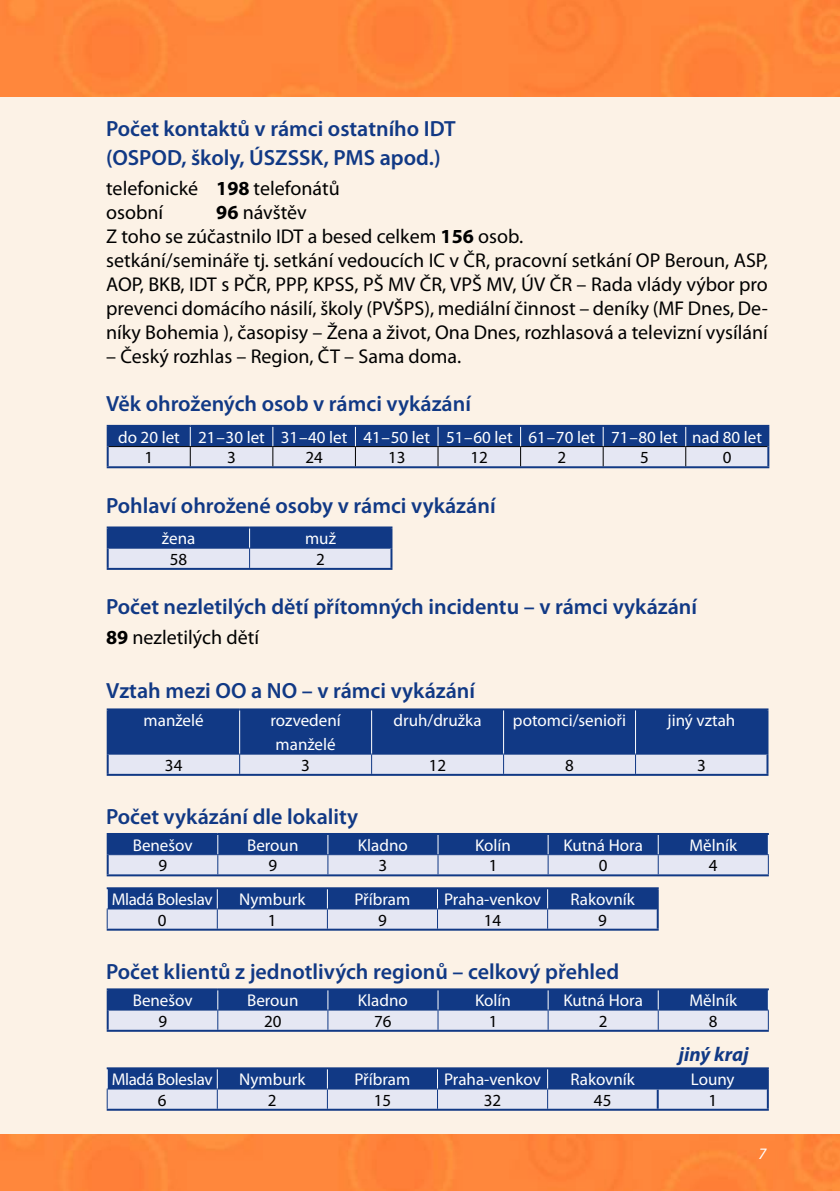
<style>
.page{position:relative;width:840px;height:1191px;background:#fff}
.page>*{position:absolute;margin:0;border:0;box-sizing:border-box;transform-origin:0 0}
.t1{font:600 22px/29.6px "Myriad Pro";color:#113985}
.t2{font:20px/24px "Myriad Pro";color:#000}
.t3{font:italic 700 20px "Myriad Pro";color:#113985}
.t4{font:17px/24px "Myriad Pro";color:#fff;text-align:center}
.t5{font:17px "Myriad Pro";color:#000}
.t6{font:17px "Myriad Pro";letter-spacing:-.02em;color:#fff}
.t7{font:italic 16px "Myriad Pro";color:#fff}
.s1{font-weight:700}
</style>
<div class="page">
<div style="left:0;top:0;width:839px;height:1191px;background:#fcf2e6"></div>
<div style="left:0;top:1134px;width:839px;height:57px;background:#ff863a"></div>
<div style="left:0;top:0;width:839px;height:96px;background:#ff863a"></div>
<hr style="left:107px;top:425px;width:83px;height:2px;background:#113985">
<hr style="left:190px;top:425px;width:578px;height:2px;background:#113985">
<hr style="left:107px;top:466px;width:661px;height:2px;background:#113985">
<svg style="left:107px;top:426px;width:661px;height:41px;background:#7388b4"></svg>
<hr style="left:107px;top:526px;width:142px;height:2px;background:#113985">
<hr style="left:107px;top:528px;width:2px;height:20px;background:#113985">
<hr style="left:249px;top:526px;width:143px;height:2px;background:#113985">
<hr style="left:390px;top:528px;width:2px;height:20px;background:#113985">
<hr style="left:107px;top:548px;width:2px;height:20px;background:#113985">
<hr style="left:390px;top:548px;width:2px;height:20px;background:#113985">
<hr style="left:107px;top:568px;width:285px;height:2px;background:#113985">
<svg style="left:108px;top:527px;width:283px;height:41px;background:#738ab8"></svg>
<hr style="left:107px;top:708px;width:132px;height:2px;background:#113985">
<hr style="left:107px;top:710px;width:2px;height:44px;background:#113985">
<hr style="left:239px;top:708px;width:529px;height:2px;background:#113985">
<hr style="left:766px;top:710px;width:2px;height:44px;background:#113985">
<hr style="left:107px;top:754px;width:2px;height:20px;background:#113985">
<hr style="left:766px;top:754px;width:2px;height:20px;background:#113985">
<hr style="left:107px;top:774px;width:661px;height:2px;background:#113985">
<svg style="left:108px;top:709px;width:659px;height:65px;background:#4f6ca5"></svg>
<hr style="left:239px;top:710px;width:1px;height:43px;background:#fff">
<hr style="left:371px;top:710px;width:1px;height:43px;background:#fff">
<hr style="left:503px;top:710px;width:1px;height:43px;background:#fff">
<hr style="left:634px;top:710px;width:1px;height:43px;background:#fff">
<hr style="left:107px;top:874px;width:661px;height:2px;background:#113985">
<hr style="left:107px;top:833px;width:111px;height:2px;background:#113985">
<hr style="left:218px;top:833px;width:550px;height:2px;background:#113985">
<svg style="left:107px;top:835px;width:661px;height:40px;background:#778cb9"></svg>
<hr style="left:107px;top:928px;width:551px;height:2px;background:#113985">
<hr style="left:107px;top:887px;width:551px;height:2px;background:#113985">
<svg style="left:107px;top:889px;width:551px;height:40px;background:#768cb9"></svg>
<hr style="left:107px;top:988px;width:111px;height:2px;background:#113985">
<hr style="left:218px;top:988px;width:550px;height:2px;background:#113985">
<hr style="left:107px;top:1029px;width:661px;height:2px;background:#113985">
<svg style="left:107px;top:989px;width:661px;height:41px;background:#748ab8"></svg>
<hr style="left:107px;top:1067px;width:661px;height:2px;background:#113985">
<hr style="left:107px;top:1108px;width:661px;height:2px;background:#113985">
<svg style="left:107px;top:1069px;width:661px;height:40px;background:#768cb9"></svg>
<p class="t1" style="left:106px;top:116px;width:351px">Počet kontaktů v rámci ostatního IDT (OSPOD, školy, ÚSZSSK, PMS apod.)</p>
<p class="t2" style="left:106px;top:178px;width:235px">telefonické <span class="s1">198</span> telefonátů osobní</p>
<p class="t2" style="left:106px;top:202px;width:663px;text-indent:110px"><span class="s1">96</span> návštěv<br>Z toho se zúčastnilo IDT a besed celkem <span class="s1">156</span> osob.<br>setkání/semináře tj. setkání vedoucích IC v ČR, pracovní setkání OP Beroun, ASP, AOP, BKB, IDT s PČR, PPP, KPSS, PŠ MV ČR, VPŠ MV, ÚV ČR – Rada vlády výbor pro prevenci domácího násilí, školy (PVŠPS), mediální činnost – deníky (MF Dnes, De&shy;níky Bohemia ), časopisy – Žena a život, Ona Dnes, rozhlasová a televizní vysílání</p>
<p class="t2" style="left:106px;top:346px;width:356px">– Český rozhlas – Region, ČT – Sama doma.</p>
<p class="t1" style="left:106px;top:391px;width:366px">Věk ohrožených osob v rámci vykázání</p>
<p class="t4" style="left:118px;top:426px;width:645px">do 20 let 21 – 30 let 31 – 40 let 41 – 50 let 51 – 60 let 61 – 70 let 71 – 80 let nad 80 let</p>
<p class="t5" style="left:144px;top:451px;width:10px">1</p>
<p class="t5" style="left:227px;top:451px;width:10px">3</p>
<p class="t5" style="left:305px;top:451px;width:19px">24</p>
<p class="t5" style="left:388px;top:451px;width:19px">13</p>
<p class="t5" style="left:470px;top:451px;width:19px">12</p>
<p class="t5" style="left:557px;top:451px;width:10px">2</p>
<p class="t5" style="left:639px;top:451px;width:10px">5</p>
<p class="t5" style="left:722px;top:451px;width:10px">0</p>
<p class="t1" style="left:106px;top:493px;width:391px">Pohlaví ohrožené osoby v rámci vykázání</p>
<p class="t4" style="left:162px;top:528px;width:35px">žena</p>
<p class="t4" style="left:305px;top:528px;width:32px">muž</p>
<p class="t5" style="left:170px;top:553px;width:19px">58</p>
<p class="t5" style="left:316px;top:553px;width:10px">2</p>
<p class="t1" style="left:106px;top:594px;width:592px">Počet nezletilých dětí přítomných incidentu – v rámci vykázání</p>
<p class="t2" style="left:106px;top:627px;width:154px"><span class="s1">89</span> nezletilých dětí</p>
<p class="t1" style="left:106px;top:678px;width:370px">Vztah mezi OO a NO – v rámci vykázání</p>
<p class="t4" style="left:143px;top:710px;width:62px">manželé</p>
<p class="t4" style="left:270px;top:710px;width:72px">rozvedení manželé</p>
<p class="t4" style="left:393px;top:710px;width:90px">druh/družka</p>
<p class="t4" style="left:512px;top:710px;width:115px">potomci/senioři</p>
<p class="t4" style="left:667px;top:710px;width:69px">jiný vztah</p>
<p class="t5" style="left:165px;top:758px;width:19px">34</p>
<p class="t5" style="left:301px;top:758px;width:10px">3</p>
<p class="t5" style="left:428px;top:758px;width:19px">12</p>
<p class="t5" style="left:565px;top:758px;width:10px">8</p>
<p class="t5" style="left:696px;top:758px;width:10px">3</p>
<p class="t1" style="left:106px;top:803px;width:253px">Počet vykázání dle lokality</p>
<p class="t4" style="left:133px;top:834px;width:61px">Benešov</p>
<p class="t4" style="left:247px;top:834px;width:53px">Beroun</p>
<p class="t4" style="left:358px;top:834px;width:51px">Kladno</p>
<p class="t4" style="left:474px;top:834px;width:37px">Kolín</p>
<p class="t4" style="left:563px;top:834px;width:81px">Kutná Hora</p>
<p class="t4" style="left:689px;top:834px;width:49px">Mělník</p>
<p class="t5" style="left:158px;top:859px;width:10px">9</p>
<p class="t5" style="left:268px;top:859px;width:10px">9</p>
<p class="t5" style="left:378px;top:859px;width:10px">3</p>
<p class="t5" style="left:488px;top:859px;width:10px">1</p>
<p class="t5" style="left:598px;top:859px;width:10px">0</p>
<p class="t5" style="left:708px;top:859px;width:10px">4</p>
<p class="t6" style="left:112px;top:893px;width:102px">Mladá Boleslav</p>
<p class="t4" style="left:239px;top:889px;width:68px">Nymburk</p>
<p class="t4" style="left:354px;top:889px;width:57px">Příbram</p>
<p class="t4" style="left:444px;top:889px;width:98px">Praha-venkov</p>
<p class="t4" style="left:570px;top:889px;width:66px">Rakovník</p>
<p class="t5" style="left:158px;top:913px;width:10px">0</p>
<p class="t5" style="left:268px;top:913px;width:10px">1</p>
<p class="t5" style="left:378px;top:913px;width:10px">9</p>
<p class="t5" style="left:483px;top:913px;width:19px">14</p>
<p class="t5" style="left:598px;top:913px;width:10px">9</p>
<p class="t1" style="left:106px;top:959px;width:514px">Počet klientů z jednotlivých regionů – celkový přehled</p>
<p class="t4" style="left:133px;top:990px;width:61px">Benešov</p>
<p class="t4" style="left:247px;top:990px;width:53px">Beroun</p>
<p class="t4" style="left:358px;top:990px;width:51px">Kladno</p>
<p class="t4" style="left:474px;top:990px;width:37px">Kolín</p>
<p class="t4" style="left:563px;top:990px;width:81px">Kutná Hora</p>
<p class="t4" style="left:689px;top:990px;width:49px">Mělník</p>
<p class="t5" style="left:158px;top:1014px;width:10px">9</p>
<p class="t5" style="left:264px;top:1014px;width:19px">20</p>
<p class="t5" style="left:374px;top:1014px;width:19px">76</p>
<p class="t5" style="left:488px;top:1014px;width:10px">1</p>
<p class="t5" style="left:598px;top:1014px;width:10px">2</p>
<p class="t5" style="left:708px;top:1014px;width:10px">8</p>
<p class="t3" style="left:678px;top:1042px;width:71px">jiný kraj</p>
<p class="t6" style="left:112px;top:1073px;width:102px">Mladá Boleslav</p>
<p class="t4" style="left:239px;top:1069px;width:68px">Nymburk</p>
<p class="t4" style="left:354px;top:1069px;width:57px">Příbram</p>
<p class="t4" style="left:444px;top:1069px;width:98px">Praha-venkov</p>
<p class="t4" style="left:570px;top:1069px;width:66px">Rakovník</p>
<p class="t4" style="left:690px;top:1069px;width:45px">Louny</p>
<p class="t5" style="left:158px;top:1093px;width:10px">6</p>
<p class="t5" style="left:268px;top:1093px;width:10px">2</p>
<p class="t5" style="left:373px;top:1093px;width:19px">15</p>
<p class="t5" style="left:483px;top:1093px;width:19px">32</p>
<p class="t5" style="left:593px;top:1093px;width:19px">45</p>
<p class="t5" style="left:708px;top:1093px;width:10px">1</p>
<p class="t7" style="left:758px;top:1144px;width:9px">7</p>
</div>
